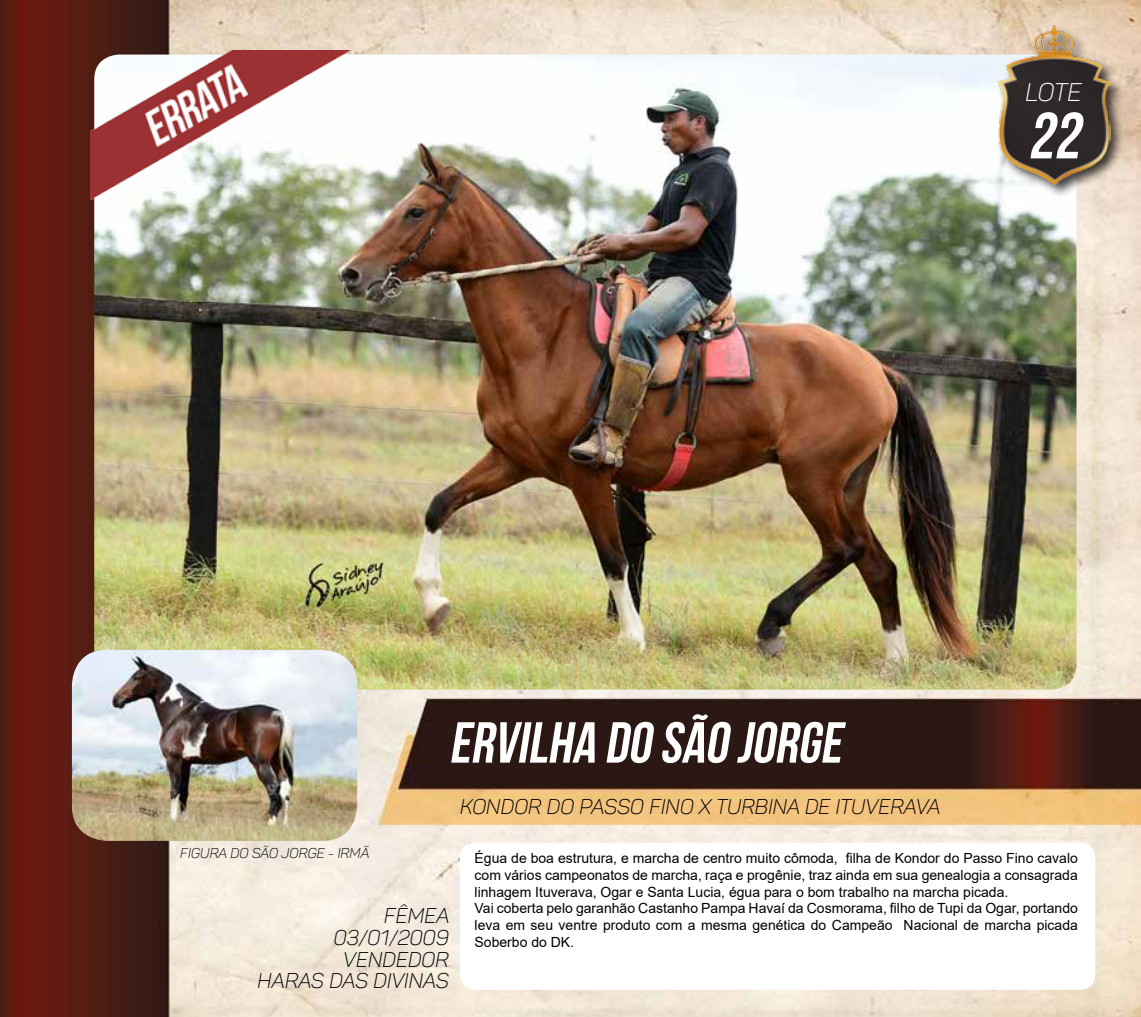
<style>
.page{position:relative;width:1141px;height:1017px;background:#fff}
.page>*{position:absolute;margin:0;border:0;box-sizing:border-box;transform-origin:0 0}
.t1{font:italic 700 65.27px "Bebas Neue";color:#fff}
.t2{font:italic 700 57.75px "Bebas Neue";color:#fff}
.t3{font:25.2px "Panton Lightitalic Caps";color:#fff}
.t4{font:21px/21.7px "Panton Lightitalic Caps";color:#000;text-align:right}
.t5{font:14px/16.8px "Arial";color:#000}
.t6{font:14px "Panton Lightitalic Caps";color:#000}
</style>
<div class="page">
<img style="left:0;top:0;width:1141px;height:1017px">
<div style="left:460px;top:843px;width:635px;height:147px;background:#fff;border-radius:15px"></div>
<img style="left:94px;top:55px;width:982px;height:635px">
<img style="left:91px;top:51px;width:291px;height:149px">
<div style="left:996px;top:24px;width:130px;height:175px;background:#000;opacity:.75"></div>
<img style="left:997px;top:25px;width:113px;height:159px">
<img style="left:72px;top:650px;width:285px;height:191px">
<h3 class="t3" style="left:1025px;top:77px;width:58px">LOTE</h3>
<h1 class="t1" style="left:1028px;top:100px;width:64px">22</h1>
<h2 class="t2" style="left:449px;top:711px;width:403px">ERVILHA DO SÃO JORGE</h2>
<h3 class="t4" style="left:460px;top:795px;width:482px">KONDOR DO PASSO FINO X TURBINA DE ITUVERAVA</h3>
<p class="t5" style="left:475px;top:849px;width:605px">Égua de boa estrutura, e marcha de centro muito cômoda, filha de Kondor do Passo Fino cavalo com vários campeonatos de marcha, raça e progênie, traz ainda em sua genealogia a consagrada linhagem Ituverava, Ogar e Santa Lucia, égua para o bom trabalho na marcha picada.<br>Vai coberta pelo garanhão Castanho Pampa Havaí da Cosmorama, filho de Tupi da Ogar, portando leva em seu ventre produto com a mesma genética do Campeão Nacional de marcha picada Soberbo do DK.</p>
<p class="t6" style="left:180px;top:844px;width:191px">FIGURA DO SÃO JORGE - IRMÃ</p>
<h3 class="t4" style="left:258px;top:905px;width:194px">FÊMEA<br>03/01/2009<br>VENDEDOR<br>HARAS DAS DIVINAS</h3>
</div>
